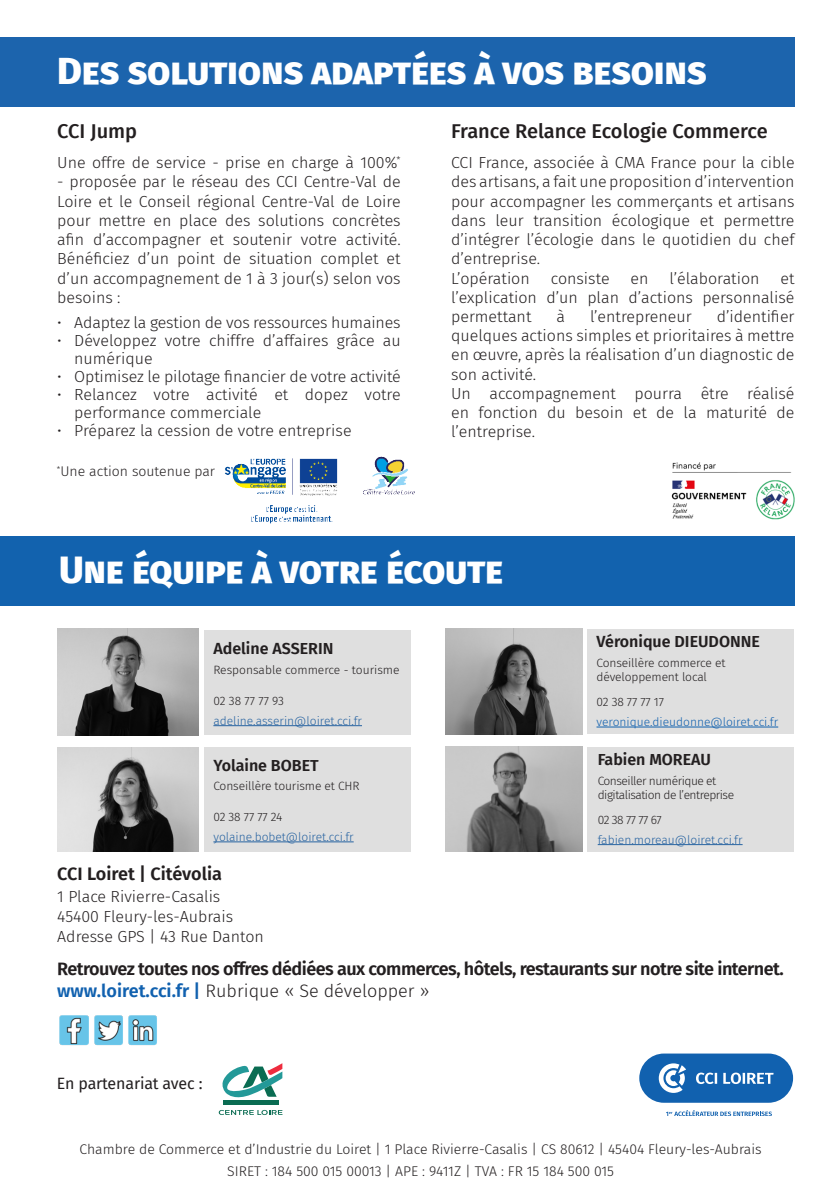
<style>
.page{position:relative;width:840px;height:1191px;background:#fff}
.page>*{position:absolute;margin:0;border:0;box-sizing:border-box;transform-origin:0 0}
.t1{font:800 38px "Fira Sans";letter-spacing:-.005em;color:#fff}
.t2{font:500 20px "Fira Sans";color:#231f20}
.t3{font:600 18px "Fira Sans";letter-spacing:-.03em;color:#231f20}
.t4{font:300 18px "Fira Sans";color:#231f20}
.t5{font:600 18px "Fira Sans";color:#231f20}
.t6{font:300 16px/19.2px "Fira Sans";color:#231f20;text-align:justify}
.t7{font:600 16px "Fira Sans";color:#231f20}
.t8{font:16px "Fira Sans";letter-spacing:-.01em;color:#231f20}
.t9{font:300 14px "Fira Sans";color:#231f20}
.t10{font:300 12px "Fira Sans";letter-spacing:-.01em;color:#231f20}
.t11{font:300 12px "Fira Sans";color:#2763a1}
.t12{font:300 12px "Fira Sans";letter-spacing:-.04em;color:#231f20}
.t13{font:300 12px "Fira Sans";color:#1161af}
.s1{font-weight:600;color:#1161af}
</style>
<div class="page">
<div style="left:0;top:535px;width:794px;height:70px;background:#1262ae"></div>
<svg style="left:639px;top:1053px;width:153px;height:49px;background:#3c7dbd"></svg>
<svg style="left:666px;top:1110px;width:105px;height:5px"></svg>
<div style="left:0;top:37px;width:794px;height:70px;background:#1c64ad"></div>
<div style="left:204px;top:630px;width:206px;height:104px;background:#dfdfdf"></div>
<div style="left:587px;top:747px;width:206px;height:104px;background:#dfdfdf"></div>
<div style="left:204px;top:747px;width:206px;height:104px;background:#dfdfdf"></div>
<div style="left:587px;top:629px;width:206px;height:104px;background:#dfdfdf"></div>
<hr style="left:213px;top:841px;width:140px;height:1px;background:#2763a1">
<hr style="left:596px;top:726px;width:181px;height:1px;background:#1161af">
<hr style="left:597px;top:844px;width:145px;height:1px;background:#2763a1">
<img style="left:59px;top:1015px;width:30px;height:30px">
<img style="left:94px;top:1015px;width:29px;height:30px">
<img style="left:128px;top:1015px;width:29px;height:30px">
<img style="left:57px;top:629px;width:141px;height:106px">
<img style="left:57px;top:747px;width:141px;height:104px">
<img style="left:445px;top:629px;width:137px;height:106px">
<img style="left:445px;top:747px;width:137px;height:104px">
<hr style="left:213px;top:725px;width:149px;height:1px;background:#2763a1">
<img style="left:207px;top:456px;width:226px;height:80px">
<img style="left:671px;top:462px;width:123px;height:58px">
<div style="left:223px;top:1100px;width:55px;height:5px;background:#0a6c52"></div>
<svg style="left:222px;top:1063px;width:60px;height:35px"></svg>
<svg style="left:219px;top:1110px;width:63px;height:5px"></svg>
<p class="t1" style="left:57px;top:38px;width:650px">Des solutions adaptées à vos besoins</p>
<p class="t2" style="left:57px;top:115px;width:81px">CCI Jump</p>
<p class="t6" style="left:57px;top:153px;width:345px">Une offre de service - prise en charge à 100%<sup>*</sup></p>
<p class="t6" style="left:57px;top:172px;width:345px">- proposée par le réseau des CCI Centre-Val de Loire et le Conseil régional Centre-Val de Loire pour mettre en place des solutions concrètes afin d’accompagner et soutenir votre activité.<br>Bénéficiez d’un point de situation complet et d’un accompagnement de 1 à 3 jour(s) selon vos besoins :</p>
<p class="t6" style="left:57px;top:312px;width:345px">• Adaptez la gestion de vos ressources humaines</p>
<p class="t6" style="left:74px;top:331px;width:328px;line-height:18px;text-indent:-17px">• Développez votre chiffre d’affaires grâce au numérique</p>
<p class="t6" style="left:57px;top:366px;width:345px">• Optimisez le pilotage financier de votre activité</p>
<p class="t6" style="left:74px;top:385px;width:328px;line-height:18px;text-indent:-17px">• Relancez votre activité et dopez votre performance commerciale</p>
<p class="t6" style="left:57px;top:420px;width:296px">• Préparez la cession de votre entreprise</p>
<p class="t9" style="left:57px;top:462px;width:160px"><sup>*</sup>Une action soutenue par</p>
<p class="t2" style="left:451px;top:115px;width:318px">France Relance Ecologie Commerce</p>
<p class="t6" style="left:451px;top:153px;width:345px">CCI France, associée à CMA France pour la cible des artisans, a fait une proposition d’intervention pour accompagner les commerçants et artisans dans leur transition écologique et permettre d’intégrer l’écologie dans le quotidien du chef d’entreprise.</p>
<p class="t6" style="left:451px;top:268px;width:80px">L’opération</p>
<p class="t6" style="left:550px;top:268px;width:60px">consiste</p>
<p class="t6" style="left:630px;top:268px;width:19px">en</p>
<p class="t6" style="left:669px;top:268px;width:91px">l’élaboration</p>
<p class="t6" style="left:451px;top:268px;width:345px;text-indent:329px">et l’explication d’un plan d’actions personnalisé permettant</p>
<p class="t6" style="left:556px;top:307px;width:10px">à</p>
<p class="t6" style="left:589px;top:307px;width:103px">l’entrepreneur</p>
<p class="t6" style="left:451px;top:307px;width:345px;text-indent:265px">d’identifier quelques actions simples et prioritaires à mettre en œuvre, après la réalisation d’un diagnostic de son activité.</p>
<p class="t6" style="left:451px;top:383px;width:345px">Un accompagnement pourra être réalisé en fonction du besoin et de la maturité de l’entreprise.</p>
<p class="t1" style="left:59px;top:536px;width:445px">Une équipe à votre écoute</p>
<p class="t7" style="left:213px;top:635px;width:121px">Adeline ASSERIN</p>
<p class="t10" style="left:213px;top:661px;width:188px">Responsable commerce - tourisme</p>
<p class="t10" style="left:213px;top:692px;width:72px">02 38 77 77 93</p>
<p class="t11" style="left:213px;top:712px;width:150px">adeline.asserin@loiret.cci.fr</p>
<p class="t7" style="left:213px;top:752px;width:107px">Yolaine BOBET</p>
<p class="t10" style="left:213px;top:777px;width:148px">Conseillère tourisme et CHR</p>
<p class="t10" style="left:213px;top:808px;width:70px">02 38 77 77 24</p>
<p class="t11" style="left:213px;top:828px;width:142px">yolaine.bobet@loiret.cci.fr</p>
<p class="t7" style="left:596px;top:628px;width:165px">Véronique DIEUDONNE</p>
<p class="t10" style="left:596px;top:654px;width:130px">Conseillère commerce et</p>
<p class="t10" style="left:596px;top:668px;width:112px">développement local</p>
<p class="t10" style="left:596px;top:693px;width:69px">02 38 77 77 17</p>
<p class="t13" style="left:596px;top:713px;width:183px">veronique.dieudonne@loiret.cci.fr</p>
<p class="t7" style="left:597px;top:746px;width:115px">Fabien MOREAU</p>
<p class="t12" style="left:597px;top:772px;width:120px">Conseiller numérique et</p>
<p class="t12" style="left:597px;top:786px;width:138px">digitalisation de l’entreprise</p>
<p class="t10" style="left:597px;top:811px;width:65px">02 38 77 77 67</p>
<p class="t11" style="left:597px;top:831px;width:146px">fabien.moreau@loiret.cci.fr</p>
<p class="t5" style="left:57px;top:858px;width:166px">CCI Loiret | Citévolia</p>
<p class="t6" style="left:57px;top:886px;width:164px">1 Place Rivierre-Casalis</p>
<p class="t6" style="left:57px;top:906px;width:177px">45400 Fleury-les-Aubrais</p>
<p class="t6" style="left:57px;top:926px;width:208px">Adresse GPS | 43 Rue Danton</p>
<p class="t3" style="left:57px;top:953px;width:727px">Retrouvez toutes nos offres dédiées aux commerces, hôtels, restaurants sur notre site internet.</p>
<p class="t4" style="left:57px;top:977px;width:373px"><span class="s1">www.loiret.cci.fr |</span> Rubrique « Se développer »</p>
<p class="t8" style="left:57px;top:1071px;width:147px">En partenariat avec :</p>
<p class="t9" style="left:79px;top:1139px;width:683px">Chambre de Commerce et d’Industrie du Loiret | 1 Place Rivierre-Casalis | CS 80612 | 45404 Fleury-les-Aubrais</p>
<p class="t9" style="left:227px;top:1161px;width:388px">SIRET : 184 500 015 00013 | APE : 9411Z | TVA : FR 15 184 500 015</p>
</div>
